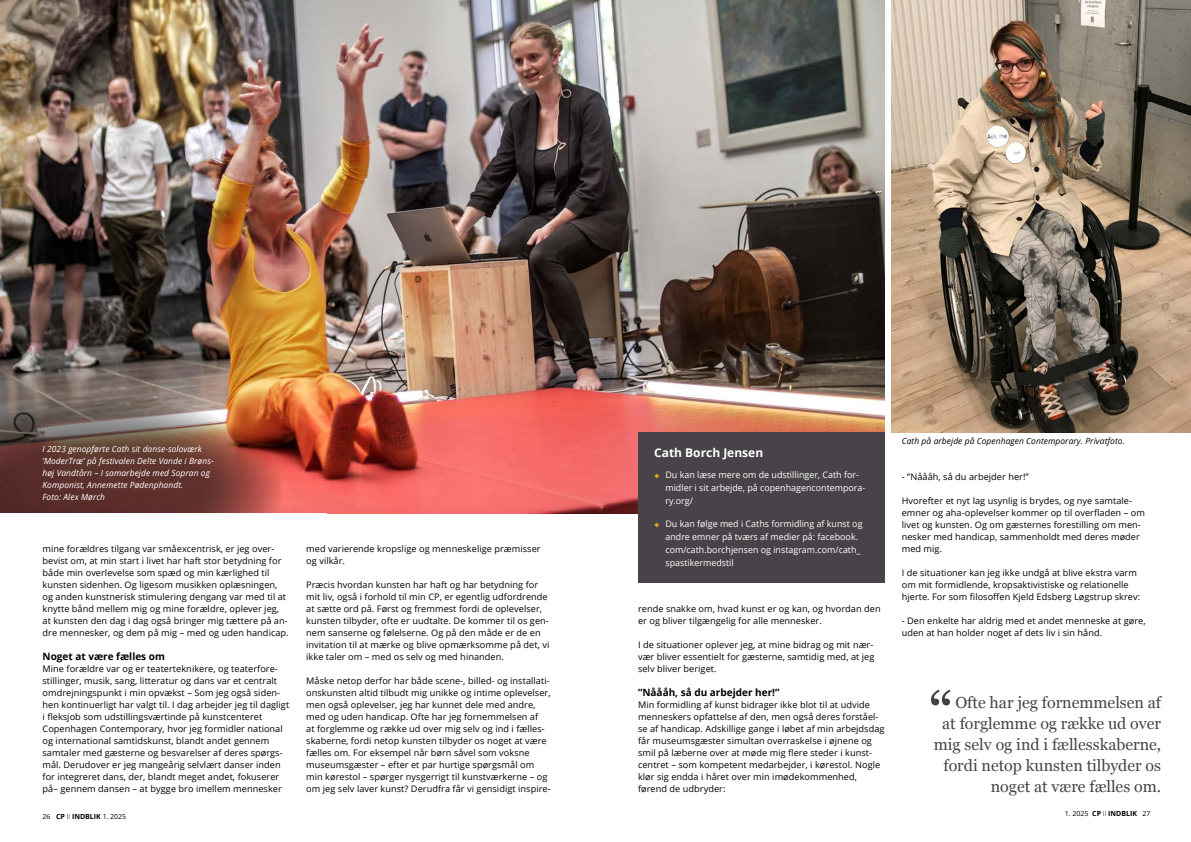
<style>
.page{position:relative;width:1191px;height:842px;background:#fff}
.page>*{position:absolute;margin:0;border:0;box-sizing:border-box;transform-origin:0 0}
.t1{font:60px "Georgia";color:#444248}
.t2{font:16px/21px "Georgia";color:#484348;text-align:right}
.t3{font:700 12px "Open Sans";color:#fff}
.t4{font:700 10px "Open Sans";color:#000}
.t5{font:9px/12px "Open Sans";letter-spacing:.005em;color:#000}
.t6{font:9px/13px "Open Sans";color:#fff}
.t7{font:italic 8.5px/12px "Open Sans";letter-spacing:.01em;color:#fff}
.t8{font:italic 8.5px "Open Sans";letter-spacing:.01em;color:#000}
.t9{font:700 7px "Open Sans";color:#000}
.s1{font-family:"Minion Pro";font-size:12px;color:#e79f22}
.s2{font-weight:400}
.s3{font-weight:300}
</style>
<div class="page">
<img style="left:0;top:0;width:884px;height:513px">
<img style="left:0;top:394px;width:283px;height:119px">
<img style="left:891px;top:0;width:300px;height:432px">
<div style="left:638px;top:432px;width:246px;height:151px;background:#484348"></div>
<p class="t7" style="left:43px;top:442px;width:173px">I 2023 genopførte Cath sit danse-soloværk ’ModerTræ’ på festivalen Delte Vande i Brøns&shy;høj Vandtårn – I samarbejde med Sopran og Komponist, Annemette Pødenphandt.<br>Foto: Alex Mørch</p>
<p class="t5" style="left:43px;top:543px;width:248px">mine forældres tilgang var småexcentrisk, er jeg over&shy;bevist om, at min start i livet har haft stor betydning for både min overlevelse som spæd og min kærlighed til kunsten sidenhen. Og ligesom musikken oplæsningen, og anden kunstnerisk stimulering dengang var med til at knytte bånd mellem mig og mine forældre, oplever jeg, at kunsten den dag i dag også bringer mig tættere på an&shy;dre mennesker, og dem på mig – med og uden handicap.</p>
<p class="t4" style="left:43px;top:649px;width:124px">Noget at være fælles om</p>
<p class="t5" style="left:43px;top:663px;width:248px">Mine forældre var og er teaterteknikere, og teaterfore&shy;stillinger, musik, sang, litteratur og dans var et centralt omdrejningspunkt i min opvækst – Som jeg også siden&shy;hen kontinuerligt har valgt til. I dag arbejder jeg til dagligt i fleksjob som udstillingsværtinde på kunstcenteret Copenhagen Contemporary, hvor jeg formidler national og international samtidskunst, blandt andet gennem samtaler med gæsterne og besvarelser af deres spørgs&shy;mål. Derudover er jeg mangeårig selvlært danser inden for integreret dans, der, blandt meget andet, fokuserer på– gennem dansen – at bygge bro imellem mennesker</p>
<p class="t5" style="left:306px;top:542px;width:236px">med varierende kropslige og menneskelige præmisser og vilkår.</p>
<p class="t5" style="left:306px;top:578px;width:245px">Præcis hvordan kunsten har haft og har betydning for mit liv, også i forhold til min CP, er egentlig udfordrende at sætte ord på. Først og fremmest fordi de oplevelser, kunsten tilbyder, ofte er uudtalte. De kommer til os gen&shy;nem sanserne og følelserne. Og på den måde er de en invitation til at mærke og blive opmærksomme på det, vi ikke taler om – med os selv og med hinanden.</p>
<p class="t5" style="left:306px;top:675px;width:246px">Måske netop derfor har både scene-, billed- og installati&shy;onskunsten altid tilbudt mig unikke og intime oplevelser, men også oplevelser, jeg har kunnet dele med andre, med og uden handicap. Ofte har jeg fornemmelsen af<br>at forglemme og række ud over mig selv og ind i fælles&shy;skaberne, fordi netop kunsten tilbyder os noget at være fælles om. For eksempel når børn såvel som voksne museumsgæster – efter et par hurtige spørgsmål om min kørestol – spørger nysgerrigt til kunstværkerne – og om jeg selv laver kunst? Derudfra får vi gensidigt inspire-</p>
<p class="t8" style="left:901px;top:435px;width:224px">Cath på arbejde på Copenhagen Contemporary. Privatfoto.</p>
<h3 class="t3" style="left:654px;top:444px;width:111px">Cath Borch Jensen</h3>
<p class="t6" style="left:665px;top:468px;width:201px;text-indent:-11px"><span class="s1">◆</span> Du kan læse mere om de udstillinger, Cath for&shy;midler i sit arbejde, på copenhagencontempora&shy;ry.org/</p>
<p class="t6" style="left:665px;top:517px;width:199px;text-indent:-11px"><span class="s1">◆</span> Du kan følge med i Caths formidling af kunst og andre emner på tværs af medier på: facebook. com/cath.borchjensen og instagram.com/cath_ spastikermedstil</p>
<p class="t5" style="left:901px;top:471px;width:128px">- ”Nåååh, så du arbejder her!”</p>
<p class="t5" style="left:901px;top:495px;width:245px">Hvorefter et nyt lag usynlig is brydes, og nye samtale&shy;emner og aha-oplevelser kommer op til overfladen – om livet og kunsten. Og om gæsternes forestilling om men&shy;nesker med handicap, sammenholdt med deres møder med mig.</p>
<p class="t5" style="left:901px;top:567px;width:240px">I de situationer kan jeg ikke undgå at blive ekstra varm om mit formidlende, kropsaktivistiske og relationelle hjerte. For som filosoffen Kjeld Edsberg Løgstrup skrev:</p>
<p class="t5" style="left:901px;top:615px;width:245px">- Den enkelte har aldrig med et andet menneske at gøre, uden at han holder noget af dets liv i sin hånd.</p>
<p class="t5" style="left:638px;top:603px;width:244px">rende snakke om, hvad kunst er og kan, og hvordan den er og bliver tilgængelig for alle mennesker.</p>
<p class="t5" style="left:638px;top:639px;width:238px">I de situationer oplever jeg, at mine bidrag og mit nær&shy;vær bliver essentielt for gæsterne, samtidig med, at jeg selv bliver beriget.</p>
<p class="t4" style="left:638px;top:685px;width:143px">”Nåååh, så du arbejder her!”</p>
<p class="t5" style="left:638px;top:699px;width:248px">Min formidling af kunst bidrager ikke blot til at udvide menneskers opfattelse af den, men også deres forståel&shy;se af handicap. Adskillige gange i løbet af min arbejdsdag får museumsgæster simultan overraskelse i øjnene og smil på læberne over at møde mig flere steder i kunst&shy;centret – som kompetent medarbejder, i kørestol. Nogle klør sig endda i håret over min imødekommenhed, førend de udbryder:</p>
<h2 class="t2" style="left:934px;top:691px;width:229px">Ofte har jeg fornemmelsen af<br>at forglemme og række ud over mig selv og ind i fællesskaberne, fordi netop kunsten tilbyder os noget at være fælles om.</h2>
<h1 class="t1" style="left:928px;top:670px;width:26px">“</h1>
<p class="t9" style="left:43px;top:811px;width:85px"><span class="s2">26</span> CP <span class="s3">II</span> INDBLIK <span class="s2">1. 2025</span></p>
<p class="t9" style="left:1064px;top:809px;width:87px"><span class="s2">1. 2025</span> CP <span class="s3">II</span> INDBLIK <span class="s2">27</span></p>
</div>
